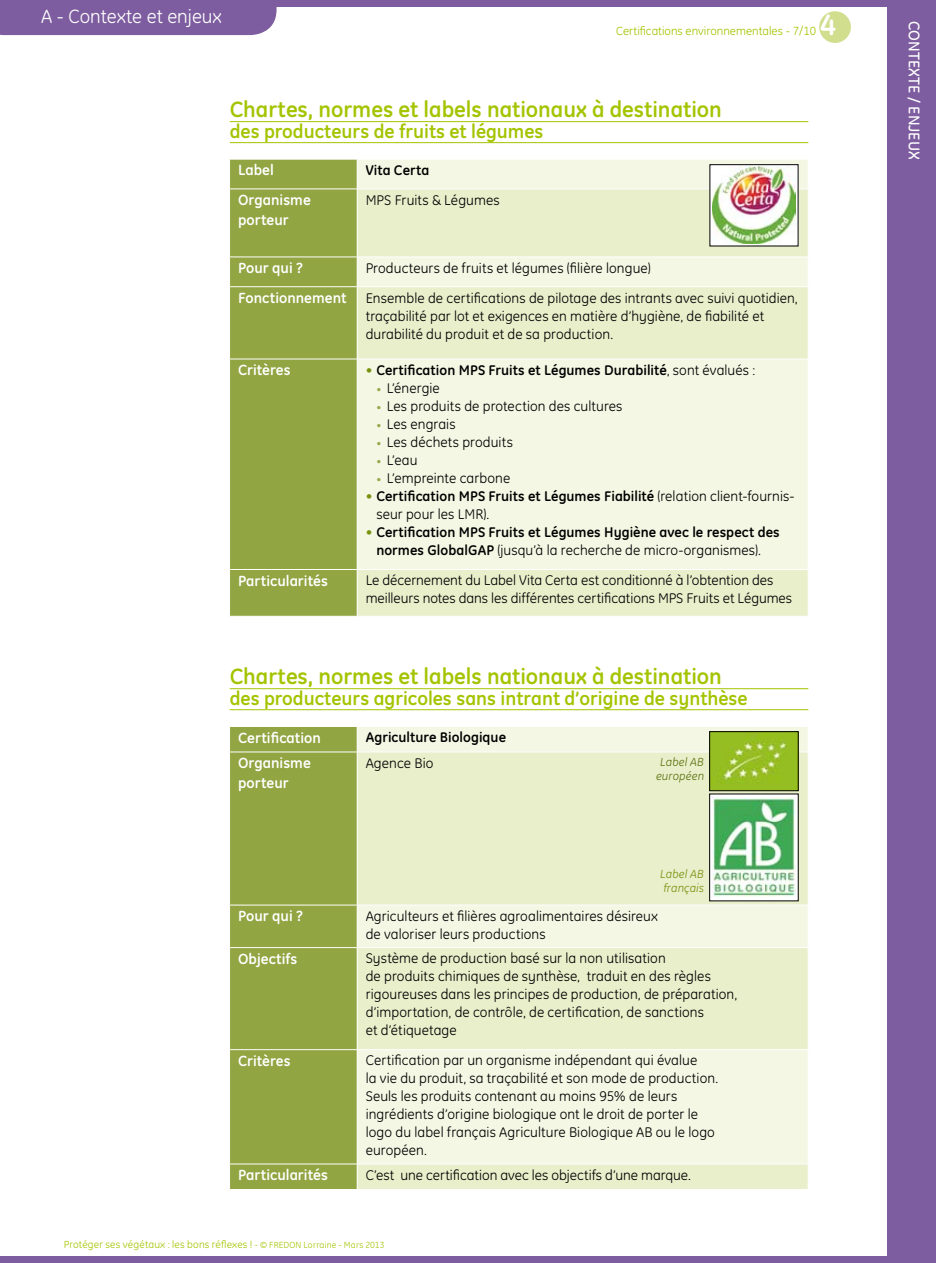
<style>
.page{position:relative;width:936px;height:1263px;background:#fff}
.page>*{position:absolute;margin:0;border:0;box-sizing:border-box;transform-origin:0 0}
.t1{font:700 30px "GE Inspira";color:#fff}
.t2{font:700 22.5px "GE Inspira";color:#a4c400}
.t3{font:700 19.5px "GE Inspira";color:#a4c400}
.t4{font:19.5px "GE Inspira";color:#fff}
.t5{font:500 15.75px "GE Inspira";color:#fff}
.t6{font:700 15px/19.5px "GE Inspira";color:#fff}
.t7{font:14.25px/18px "GE Inspira";letter-spacing:.005em;color:#000}
.t8{font:700 14.25px/18px "GE Inspira";letter-spacing:.005em;color:#000}
.t9{font:12px "GE Inspira";color:#a4c400}
.t10{font:italic 12px/14.4px "GE Inspira";letter-spacing:.01em;color:#5c720f;text-align:center}
.t11{font:italic 12px/14.4px "GE Inspira";letter-spacing:.01em;color:#78910e}
.t12{font:10.5px "GE Inspira";letter-spacing:.02em;color:#a4c400}
.s1{font-weight:400;color:#78910e}
.s2{font-weight:400}
.s3{font-weight:700;font-size:10.5px;color:#98aa4d}
.s4{font-size:9px}
</style>
<div class="page">
<div style="left:887px;top:0;width:48px;height:1263px;background:#7d5d9f"></div>
<div style="left:0;top:0;width:893px;height:6px;background:#7d5d9f"></div>
<div style="left:0;top:6px;width:276px;height:29px;background:#7d5d9f"></div>
<div style="left:0;top:1256px;width:935px;height:7px;background:#7d5d9f"></div>
<hr style="left:230px;top:688px;width:578px;height:1px;background:#a4c400">
<hr style="left:230px;top:709px;width:578px;height:1px;background:#a4c400">
<div style="left:230px;top:160px;width:127px;height:456px;background:#91a542"></div>
<div style="left:358px;top:160px;width:449px;height:29px;background:#f3f7e3"></div>
<svg style="left:358px;top:190px;width:449px;height:426px;background:#eef3d8"></svg>
<hr style="left:229px;top:359px;width:128px;height:1px;background:#fff">
<hr style="left:229px;top:569px;width:128px;height:1px;background:#fff">
<hr style="left:229px;top:257px;width:128px;height:1px;background:#fff">
<hr style="left:229px;top:286px;width:128px;height:1px;background:#fff">
<svg style="left:807px;top:258px;width:1px;height:28px"></svg>
<hr style="left:357px;top:286px;width:451px;height:1px;background:#fff">
<hr style="left:357px;top:359px;width:451px;height:1px;background:#fff">
<hr style="left:357px;top:569px;width:451px;height:1px;background:#fff">
<hr style="left:229px;top:189px;width:128px;height:1px;background:#fff">
<hr style="left:357px;top:257px;width:451px;height:1px;background:#fff">
<div style="left:230px;top:727px;width:127px;height:462px;background:#91a542"></div>
<div style="left:358px;top:727px;width:449px;height:25px;background:#f3f7e3"></div>
<svg style="left:358px;top:753px;width:449px;height:436px;background:#ecf1d4"></svg>
<hr style="left:229px;top:1049px;width:128px;height:1px;background:#fff">
<hr style="left:229px;top:1163px;width:128px;height:1px;background:#fff">
<hr style="left:229px;top:905px;width:128px;height:1px;background:#fff">
<hr style="left:229px;top:947px;width:128px;height:1px;background:#fff">
<hr style="left:357px;top:947px;width:451px;height:1px;background:#fff">
<hr style="left:357px;top:1049px;width:451px;height:1px;background:#fff">
<hr style="left:357px;top:1163px;width:451px;height:1px;background:#fff">
<svg style="left:807px;top:1164px;width:1px;height:25px"></svg>
<svg style="left:357px;top:1164px;width:1px;height:25px"></svg>
<hr style="left:229px;top:752px;width:128px;height:1px;background:#fff">
<svg style="left:807px;top:727px;width:1px;height:25px"></svg>
<hr style="left:357px;top:905px;width:451px;height:1px;background:#fff">
<svg style="left:711px;top:167px;width:85px;height:77px"></svg>
<img style="left:712px;top:167px;width:83px;height:77px">
<hr style="left:230px;top:121px;width:578px;height:1px;background:#a4c400">
<hr style="left:230px;top:142px;width:578px;height:1px;background:#a4c400">
<img style="left:711px;top:733px;width:85px;height:56px">
<div style="left:709px;top:731px;width:89px;height:60px;border:1px solid #000"></div>
<div style="left:709px;top:794px;width:89px;height:107px;background:#fff"></div>
<img style="left:712px;top:798px;width:83px;height:99px">
<div style="left:819px;top:11px;width:31px;height:32px;background:#d0de8e;border-radius:50%"></div>
<h3 class="t4" style="left:41px;top:6px;width:182px">A - Contexte et enjeux</h3>
<p class="t9" style="left:616px;top:24px;width:201px">Certifications environnementales - 7/10</p>
<h1 class="t1" style="left:820px;top:5px;width:17px">4</h1>
<h2 class="t2" style="left:230px;top:95px;width:493px">Chartes, normes et labels nationaux à destination</h2>
<h3 class="t3" style="left:230px;top:119px;width:315px">des producteurs de fruits et légumes</h3>
<p class="t6" style="left:238px;top:160px;width:37px">Label</p>
<p class="t8" style="left:365px;top:161px;width:65px">Vita Certa</p>
<p class="t6" style="left:238px;top:190px;width:74px">Organisme porteur</p>
<p class="t7" style="left:365px;top:191px;width:135px">MPS Fruits &amp; Légumes</p>
<p class="t6" style="left:238px;top:258px;width:66px">Pour qui ?</p>
<p class="t7" style="left:365px;top:259px;width:286px">Producteurs de fruits et légumes (filière longue)</p>
<p class="t6" style="left:238px;top:288px;width:110px">Fonctionnement</p>
<p class="t7" style="left:365px;top:289px;width:433px">Ensemble de certifications de pilotage des intrants avec suivi quotidien, traçabilité par lot et exigences en matière d’hygiène, de fiabilité et durabilité du produit et de sa production.</p>
<p class="t6" style="left:238px;top:360px;width:54px">Critères</p>
<p class="t8" style="left:365px;top:361px;width:391px"><span class="s1">•</span> Certification MPS Fruits et Légumes Durabilité<span class="s2">, sont évalués :</span></p>
<p class="t7" style="left:376px;top:379px;width:65px"><span class="s3">•</span> L’énergie</p>
<p class="t7" style="left:376px;top:397px;width:247px"><span class="s3">•</span> Les produits de protection des cultures</p>
<p class="t7" style="left:376px;top:415px;width:81px"><span class="s3">•</span> Les engrais</p>
<p class="t7" style="left:376px;top:433px;width:138px"><span class="s3">•</span> Les déchets produits</p>
<p class="t7" style="left:376px;top:451px;width:43px"><span class="s3">•</span> L’eau</p>
<p class="t7" style="left:376px;top:469px;width:135px"><span class="s3">•</span> L’empreinte carbone</p>
<p class="t8" style="left:376px;top:487px;width:419px;text-indent:-11px"><span class="s1">•</span> Certification MPS Fruits et Légumes Fiabilité <span class="s2">(relation client-fournis&shy;seur pour les LMR).</span></p>
<p class="t8" style="left:365px;top:523px;width:415px;text-align:center"><span class="s1">•</span> Certification MPS Fruits et Légumes Hygiène avec le respect des normes GlobalGAP <span class="s2">(jusqu’à la recherche de micro-organismes).</span></p>
<p class="t6" style="left:238px;top:570px;width:91px">Particularités</p>
<p class="t7" style="left:365px;top:571px;width:428px">Le décernement du Label Vita Certa est conditionné à l’obtention des meilleurs notes dans les différentes certifications MPS Fruits et Légumes</p>
<h2 class="t2" style="left:230px;top:662px;width:493px">Chartes, normes et labels nationaux à destination</h2>
<h3 class="t3" style="left:230px;top:686px;width:519px">des producteurs agricoles sans intrant d’origine de synthèse</h3>
<p class="t6" style="left:238px;top:727px;width:84px">Certification</p>
<p class="t8" style="left:365px;top:728px;width:142px">Agriculture Biologique</p>
<p class="t6" style="left:238px;top:753px;width:74px">Organisme porteur</p>
<p class="t7" style="left:365px;top:754px;width:69px">Agence Bio</p>
<p class="t10" style="left:656px;top:754px;width:49px">Label AB européen</p>
<p class="t11" style="left:660px;top:866px;width:45px">Label AB français</p>
<p class="t6" style="left:238px;top:906px;width:66px">Pour qui ?</p>
<p class="t7" style="left:365px;top:907px;width:293px">Agriculteurs et filières agroalimentaires désireux de valoriser leurs productions</p>
<p class="t6" style="left:238px;top:949px;width:61px">Objectifs</p>
<p class="t7" style="left:365px;top:949px;width:373px">Système de production basé sur la non utilisation<br>de produits chimiques de synthèse, traduit en des règles rigoureuses dans les principes de production, de préparation, d’importation, de contrôle, de certification, de sanctions<br>et d’étiquetage</p>
<p class="t6" style="left:238px;top:1051px;width:54px">Critères</p>
<p class="t7" style="left:365px;top:1051px;width:354px">Certification par un organisme indépendant qui évalue<br>la vie du produit, sa traçabilité et son mode de production.<br>Seuls les produits contenant au moins 95% de leurs ingrédients d’origine biologique ont le droit de porter le logo du label français Agriculture Biologique AB ou le logo européen.</p>
<p class="t6" style="left:238px;top:1165px;width:91px">Particularités</p>
<p class="t7" style="left:365px;top:1166px;width:326px">C’est une certification avec les objectifs d’une marque.</p>
<p class="t12" style="left:64px;top:1238px;width:322px">Protéger ses végétaux : les bons réflexes ! <span class="s4">- © FREDON Lorraine - Mars 2013</span></p>
<p class="t5" style="left:923px;top:21px;width:140px;rotate:90deg">CONTEXTE / ENJEUX</p>
</div>
